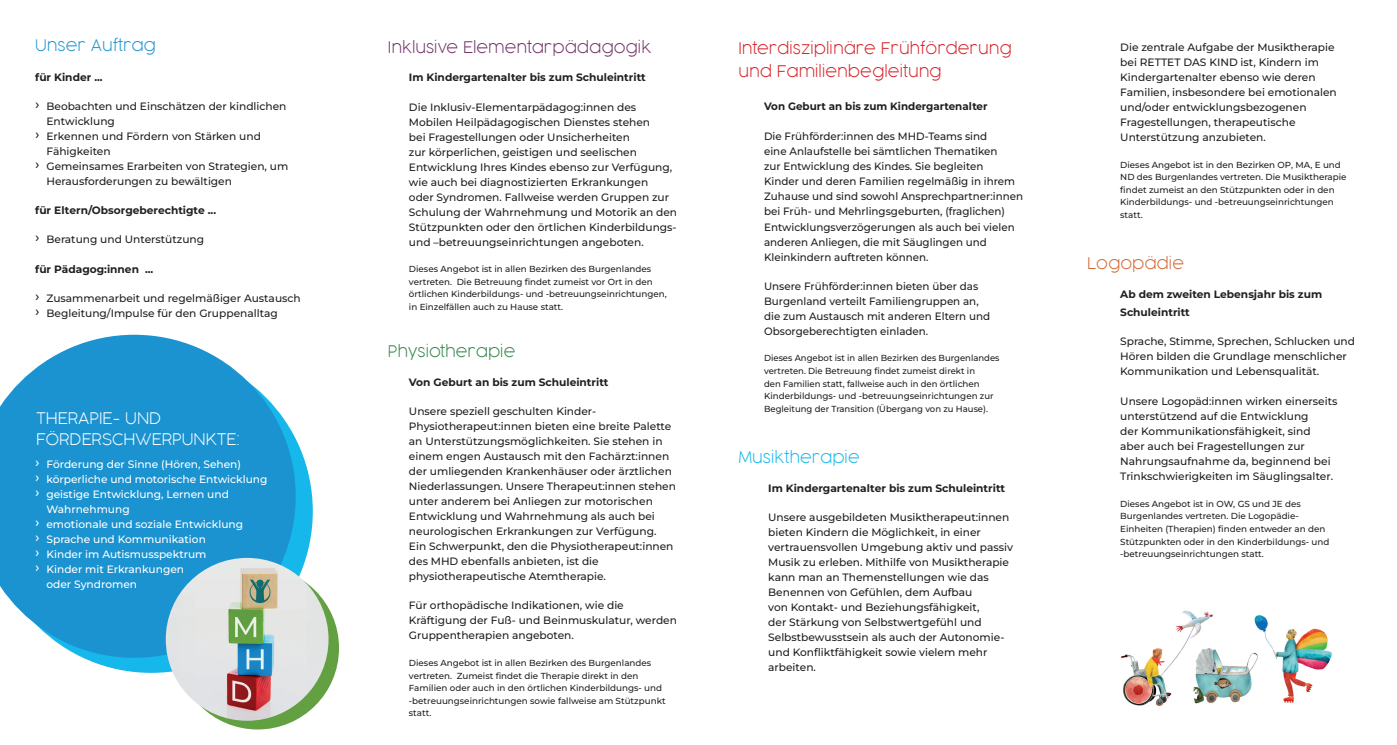
<style>
.page{position:relative;width:1397px;height:745px;background:#fff}
.page>*{position:absolute;margin:0;border:0;box-sizing:border-box;transform-origin:0 0}
.t1{font:200 15.62px/23.1px "COCOGOOSE";color:#d52229}
.t2{font:200 15.62px/21.2px "COCOGOOSE";color:#fff}
.t3{font:200 15.62px "COCOGOOSE";color:#703368}
.t4{font:200 15.62px "COCOGOOSE";color:#32854b}
.t5{font:200 15.62px "COCOGOOSE";color:#16b7eb}
.t6{font:200 15.62px "COCOGOOSE";color:#1c93d1}
.t7{font:200 15.62px "COCOGOOSE";color:#d3652f}
.t8{font:500 10.62px/15px "Montserrat";color:#231f20}
.t9{font:700 10.62px/17.5px "Montserrat";color:#231f20}
.t10{font:500 10.62px "Montserrat";color:#fff}
.t11{font:500 8.75px/12.5px "Montserrat";color:#231f20}
.s1{font-size:13.75px}
</style>
<div class="page">
<svg style="left:81px;top:439px;width:232px;height:233px;fill:#16b7eb"></svg>
<svg style="left:0;top:334px;width:296px;height:323px;background:#38a1d7"></svg>
<img style="left:1121px;top:610px;width:210px;height:96px">
<div style="left:176px;top:566px;width:163px;height:163px;background:#63a042;border-radius:50%"></div>
<img style="left:166px;top:557px;width:162px;height:163px;border-radius:81px">
<h1 class="t6" style="left:35px;top:35px;width:122px">Unser Auftrag</h1>
<p class="t9" style="left:35px;top:68px;width:69px">für Kinder ...</p>
<p class="t8" style="left:35px;top:98px;width:253px"><span class="s1">ٓ</span> Beobachten und Einschätzen der kindlichen</p>
<p class="t8" style="left:46px;top:113px;width:70px">Entwicklung</p>
<p class="t8" style="left:35px;top:128px;width:227px"><span class="s1">ٓ</span> Erkennen und Fördern von Stärken und</p>
<p class="t8" style="left:46px;top:143px;width:66px">Fähigkeiten</p>
<p class="t8" style="left:35px;top:158px;width:254px"><span class="s1">ٓ</span> Gemeinsames Erarbeiten von Strategien, um</p>
<p class="t8" style="left:46px;top:173px;width:187px">Herausforderungen zu bewältigen</p>
<p class="t9" style="left:35px;top:201px;width:182px">für Eltern/Obsorgeberechtigte ...</p>
<p class="t8" style="left:35px;top:231px;width:170px"><span class="s1">ٓ</span> Beratung und Unterstützung</p>
<p class="t9" style="left:35px;top:259px;width:120px">für Pädagog:innen ...</p>
<p class="t8" style="left:35px;top:290px;width:267px"><span class="s1">ٓ</span> Zusammenarbeit und regelmäßiger Austausch <span class="s1">ٓ</span> Begleitung/Impulse für den Gruppenalltag</p>
<h1 class="t2" style="left:36px;top:407px;width:205px">THERAPIE- UND<br>FÖRDERSCHWERPUNKTE:</h1>
<p class="t10" style="left:35px;top:456px;width:207px"><span class="s1">ٓ</span> Förderung der Sinne (Hören, Sehen)</p>
<p class="t10" style="left:35px;top:471px;width:234px"><span class="s1">ٓ</span> körperliche und motorische Entwicklung</p>
<p class="t10" style="left:35px;top:486px;width:195px"><span class="s1">ٓ</span> geistige Entwicklung, Lernen und</p>
<p class="t10" style="left:46px;top:501px;width:85px">Wahrnehmung</p>
<p class="t10" style="left:35px;top:516px;width:209px"><span class="s1">ٓ</span> emotionale und soziale Entwicklung</p>
<p class="t10" style="left:35px;top:531px;width:172px"><span class="s1">ٓ</span> Sprache und Kommunikation</p>
<p class="t10" style="left:35px;top:546px;width:173px"><span class="s1">ٓ</span> Kinder im Autismusspektrum</p>
<p class="t10" style="left:35px;top:561px;width:150px"><span class="s1">ٓ</span> Kinder mit Erkrankungen</p>
<p class="t10" style="left:46px;top:576px;width:92px">oder Syndromen</p>
<h1 class="t3" style="left:388px;top:36px;width:265px">Inklusive Elementarpädagogik</h1>
<p class="t9" style="left:409px;top:68px;width:238px">Im Kindergartenalter bis zum Schuleintritt</p>
<p class="t8" style="left:409px;top:99px;width:270px">Die Inklusiv-Elementarpädagog:innen des Mobilen Heilpädagogischen Dienstes stehen<br>bei Fragestellungen oder Unsicherheiten<br>zur körperlichen, geistigen und seelischen Entwicklung Ihres Kindes ebenso zur Verfügung, wie auch bei diagnostizierten Erkrankungen<br>oder Syndromen. Fallweise werden Gruppen zur Schulung der Wahrnehmung und Motorik an den Stützpunkten oder den örtlichen Kinderbildungs&shy;und –betreuungseinrichtungen angeboten.</p>
<p class="t11" style="left:409px;top:262px;width:259px">Dieses Angebot ist in allen Bezirken des Burgenlandes vertreten. Die Betreuung findet zumeist vor Ort in den örtlichen Kinderbildungs- und -betreuungseinrichtungen, in Einzelfällen auch zu Hause statt.</p>
<h1 class="t4" style="left:388px;top:340px;width:129px">Physiotherapie</h1>
<p class="t9" style="left:409px;top:372px;width:201px">Von Geburt an bis zum Schuleintritt</p>
<p class="t8" style="left:409px;top:403px;width:268px">Unsere speziell geschulten Kinder-Physiotherapeut:innen bieten eine breite Palette an Unterstützungsmöglichkeiten. Sie stehen in einem engen Austausch mit den Fachärzt:innen der umliegenden Krankenhäuser oder ärztlichen Niederlassungen. Unsere Therapeut:innen stehen unter anderem bei Anliegen zur motorischen Entwicklung und Wahrnehmung als auch bei neurologischen Erkrankungen zur Verfügung.<br>Ein Schwerpunkt, den die Physiotherapeut:innen des MHD ebenfalls anbieten, ist die physiotherapeutische Atemtherapie.</p>
<p class="t8" style="left:409px;top:597px;width:269px">Für orthopädische Indikationen, wie die<br>Kräftigung der Fuß- und Beinmuskulatur, werden<br>Gruppentherapien angeboten.</p>
<p class="t11" style="left:409px;top:656px;width:258px">Dieses Angebot ist in allen Bezirken des Burgenlandes vertreten. Zumeist findet die Therapie direkt in den Familien oder auch in den örtlichen Kinderbildungs- und -betreuungseinrichtungen sowie fallweise am Stützpunkt statt.</p>
<h1 class="t1" style="left:738px;top:36px;width:275px">Interdisziplinäre Frühförderung und Familienbegleitung</h1>
<p class="t9" style="left:764px;top:97px;width:225px">Von Geburt an bis zum Kindergartenalter</p>
<p class="t8" style="left:764px;top:129px;width:260px">Die Frühförder:innen des MHD-Teams sind<br>eine Anlaufstelle bei sämtlichen Thematiken<br>zur Entwicklung des Kindes. Sie begleiten<br>Kinder und deren Familien regelmäßig in ihrem Zuhause und sind sowohl Ansprechpartner:innen bei Früh- und Mehrlingsgeburten, (fraglichen)<br>Entwicklungsverzögerungen als auch bei vielen anderen Anliegen, die mit Säuglingen und Kleinkindern auftreten können.</p>
<p class="t8" style="left:764px;top:278px;width:227px">Unsere Frühförder:innen bieten über das Burgenland verteilt Familiengruppen an, die zum Austausch mit anderen Eltern und Obsorgeberechtigten einladen.</p>
<p class="t11" style="left:764px;top:351px;width:237px">Dieses Angebot ist in allen Bezirken des Burgenlandes vertreten. Die Betreuung findet zumeist direkt in<br>den Familien statt, fallweise auch in den örtlichen Kinderbildungs- und -betreuungseinrichtungen zur Begleitung der Transition (Übergang von zu Hause).</p>
<h1 class="t5" style="left:738px;top:446px;width:123px">Musiktherapie</h1>
<p class="t9" style="left:768px;top:478px;width:238px">Im Kindergartenalter bis zum Schuleintritt</p>
<p class="t8" style="left:768px;top:509px;width:246px">Unsere ausgebildeten Musiktherapeut:innen bieten Kindern die Möglichkeit, in einer vertrauensvollen Umgebung aktiv und passiv Musik zu erleben. Mithilfe von Musiktherapie kann man an Themenstellungen wie das Benennen von Gefühlen, dem Aufbau<br>von Kontakt- und Beziehungsfähigkeit,<br>der Stärkung von Selbstwertgefühl und Selbstbewusstsein als auch der Autonomie&shy;und Konfliktfähigkeit sowie vielem mehr arbeiten.</p>
<p class="t8" style="left:1120px;top:39px;width:218px">Die zentrale Aufgabe der Musiktherapie bei RETTET DAS KIND ist, Kindern im Kindergartenalter ebenso wie deren Familien, insbesondere bei emotionalen und/oder entwicklungsbezogenen Fragestellungen, therapeutische Unterstützung anzubieten.</p>
<p class="t11" style="left:1120px;top:158px;width:228px">Dieses Angebot ist in den Bezirken OP, MA, E und ND des Burgenlandes vertreten. Die Musiktherapie findet zumeist an den Stützpunkten oder in den Kinderbildungs- und -betreuungseinrichtungen statt.</p>
<h1 class="t7" style="left:1087px;top:253px;width:98px">Logopädie</h1>
<p class="t9" style="left:1120px;top:285px;width:203px">Ab dem zweiten Lebensjahr bis zum<br>Schuleintritt</p>
<p class="t8" style="left:1120px;top:333px;width:236px">Sprache, Stimme, Sprechen, Schlucken und<br>Hören bilden die Grundlage menschlicher<br>Kommunikation und Lebensqualität.</p>
<p class="t8" style="left:1120px;top:393px;width:219px">Unsere Logopäd:innen wirken einerseits unterstützend auf die Entwicklung<br>der Kommunikationsfähigkeit, sind aber auch bei Fragestellungen zur Nahrungsaufnahme da, beginnend bei Trinkschwierigkeiten im Säuglingsalter.</p>
<p class="t11" style="left:1120px;top:497px;width:210px">Dieses Angebot ist in OW, GS und JE des Burgenlandes vertreten. Die Logopädie-Einheiten (Therapien) finden entweder an den Stützpunkten oder in den Kinderbildungs- und -betreuungseinrichtungen statt.</p>
</div>
